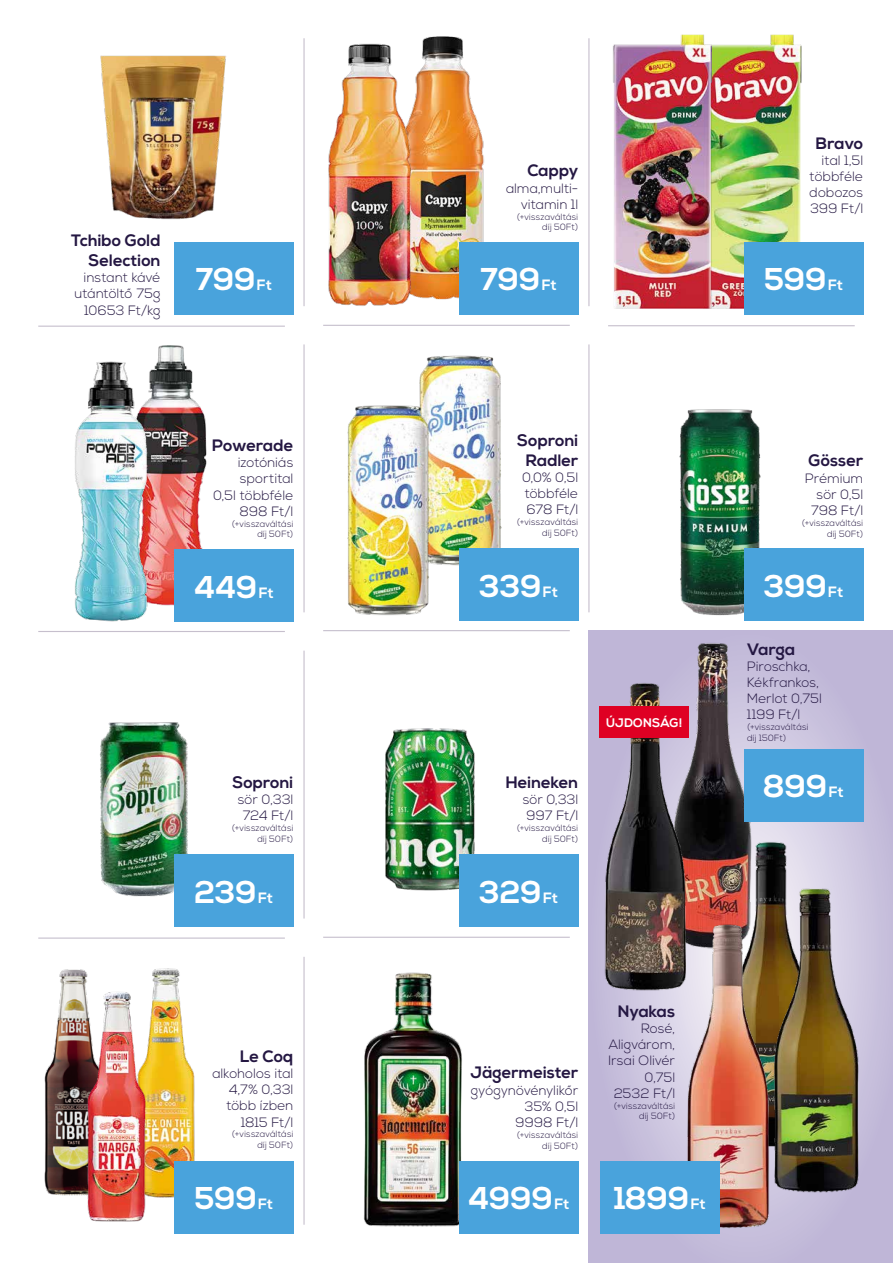
<style>
.page{position:relative;width:893px;height:1263px;background:#fff}
.page>*{position:absolute;margin:0;border:0;box-sizing:border-box;transform-origin:0 0}
.t1{font:700 31.5px "Nexa";color:#fff}
.t2{font:700 16.5px/19.8px "Nexa";letter-spacing:.005em;color:#241742;text-align:right}
.t3{font:300 13.5px/16.2px "Nexa";letter-spacing:.01em;color:#241742;text-align:right}
.t4{font:700 12.3px "Nexa";letter-spacing:.015em;color:#fff}
.t5{font:300 9px/10.8px "Nexa";letter-spacing:.025em;color:#241742;text-align:right}
.s1{font-size:15px}
</style>
<div class="page">
<svg style="left:588px;top:630px;width:305px;height:633px;background:#c4bcda"></svg>
<hr style="left:303px;top:651px;width:2px;height:267px;background:#c6bfcd">
<hr style="left:303px;top:344px;width:2px;height:268px;background:#c6bfcd">
<hr style="left:303px;top:38px;width:2px;height:268px;background:#c6bfcd">
<hr style="left:588px;top:344px;width:1px;height:268px;background:#c6bfcd">
<hr style="left:588px;top:38px;width:1px;height:268px;background:#c6bfcd">
<hr style="left:303px;top:957px;width:2px;height:268px;background:#c6bfcd">
<hr style="left:38px;top:937px;width:247px;height:2px;background:#c6bfcd">
<hr style="left:38px;top:631px;width:247px;height:1px;background:#c6bfcd">
<hr style="left:38px;top:326px;width:247px;height:1px;background:#c6bfcd">
<hr style="left:323px;top:937px;width:247px;height:1px;background:#c6bfcd">
<hr style="left:323px;top:630px;width:247px;height:1px;background:#c6bfcd">
<hr style="left:323px;top:325px;width:247px;height:1px;background:#c6bfcd">
<hr style="left:608px;top:325px;width:247px;height:1px;background:#c6bfcd">
<img style="left:669px;top:638px;width:89px;height:279px">
<img style="left:723px;top:835px;width:96px;height:82px">
<img style="left:364px;top:972px;width:98px;height:255px">
<img style="left:44px;top:969px;width:44px;height:227px">
<img style="left:100px;top:722px;width:93px;height:175px">
<img style="left:385px;top:728px;width:95px;height:163px">
<img style="left:417px;top:36px;width:67px;height:264px">
<img style="left:718px;top:34px;width:84px;height:275px">
<img style="left:613px;top:34px;width:105px;height:275px">
<img style="left:680px;top:917px;width:95px;height:316px">
<img style="left:100px;top:55px;width:126px;height:165px">
<div style="left:174px;top:242px;width:119px;height:73px;background:#49a3dc"></div>
<img style="left:679px;top:409px;width:84px;height:207px">
<div style="left:744px;top:549px;width:119px;height:72px;background:#49a3dc"></div>
<div style="left:459px;top:242px;width:119px;height:73px;background:#49a3dc"></div>
<img style="left:328px;top:43px;width:89px;height:263px">
<img style="left:154px;top:345px;width:60px;height:261px">
<img style="left:75px;top:361px;width:79px;height:261px">
<div style="left:174px;top:550px;width:119px;height:72px;background:#49a3dc"></div>
<div style="left:459px;top:1161px;width:119px;height:72px;background:#49a3dc"></div>
<div style="left:744px;top:242px;width:119px;height:73px;background:#49a3dc"></div>
<img style="left:419px;top:355px;width:89px;height:211px">
<img style="left:347px;top:401px;width:88px;height:215px">
<div style="left:459px;top:549px;width:119px;height:72px;background:#49a3dc"></div>
<div style="left:174px;top:855px;width:119px;height:72px;background:#49a3dc"></div>
<div style="left:459px;top:855px;width:119px;height:72px;background:#49a3dc"></div>
<img style="left:149px;top:968px;width:46px;height:230px">
<img style="left:84px;top:986px;width:65px;height:236px">
<div style="left:174px;top:1161px;width:119px;height:72px;background:#49a3dc"></div>
<div style="left:744px;top:749px;width:119px;height:72px;background:#49a3dc"></div>
<div style="left:600px;top:1161px;width:119px;height:72px;background:#49a3dc"></div>
<img style="left:768px;top:878px;width:95px;height:319px">
<img style="left:600px;top:674px;width:93px;height:321px">
<div style="left:600px;top:706px;width:89px;height:32px;background:#df0023"></div>
<p class="t2" style="left:71px;top:231px;width:91px">Tchibo Gold<br>Selection</p>
<p class="t3" style="left:75px;top:270px;width:88px">instant kávé utántöltő 75g<br>10653 Ft/kg</p>
<h1 class="t1" style="left:196px;top:261px;width:78px">799<span class="s1">Ft</span></h1>
<p class="t2" style="left:212px;top:436px;width:83px">Powerade</p>
<p class="t3" style="left:213px;top:455px;width:82px">izotóniás sportital<br>0,5l többféle<br>898 Ft/l</p>
<p class="t5" style="left:232px;top:518px;width:63px">(+visszaváltási díj 50Ft)</p>
<h1 class="t1" style="left:194px;top:569px;width:81px">449<span class="s1">Ft</span></h1>
<p class="t2" style="left:232px;top:773px;width:62px">Soproni</p>
<p class="t3" style="left:238px;top:792px;width:57px;text-align:center">sör 0,33l<br>724 Ft/l</p>
<p class="t5" style="left:232px;top:823px;width:63px">(+visszaváltási díj 50Ft)</p>
<h1 class="t1" style="left:195px;top:874px;width:80px">239<span class="s1">Ft</span></h1>
<p class="t2" style="left:240px;top:1047px;width:55px">Le Coq</p>
<p class="t3" style="left:212px;top:1066px;width:82px">alkoholos ital<br>4,7% 0,33l több ízben<br>1815 Ft/l</p>
<p class="t5" style="left:232px;top:1129px;width:63px">(+visszaváltási díj 50Ft)</p>
<h1 class="t1" style="left:194px;top:1180px;width:80px">599<span class="s1">Ft</span></h1>
<p class="t2" style="left:527px;top:161px;width:52px">Cappy</p>
<p class="t3" style="left:506px;top:181px;width:74px">alma,multi&shy;vitamin 1l</p>
<p class="t5" style="left:517px;top:212px;width:63px">(+visszaváltási díj 50Ft)</p>
<h1 class="t1" style="left:481px;top:261px;width:78px">799<span class="s1">Ft</span></h1>
<p class="t2" style="left:816px;top:134px;width:49px">Bravo</p>
<p class="t3" style="left:810px;top:153px;width:55px;text-align:justify;text-indent:12px">ital 1,5l többféle dobozos 399 Ft/l</p>
<h1 class="t1" style="left:764px;top:261px;width:80px">599<span class="s1">Ft</span></h1>
<p class="t2" style="left:517px;top:431px;width:63px;text-align:center">Soproni<br>Radler</p>
<p class="t3" style="left:522px;top:470px;width:57px;text-align:justify">0,0% 0,5l többféle 678 Ft/l</p>
<p class="t5" style="left:517px;top:517px;width:63px">(+visszaváltási díj 50Ft)</p>
<h1 class="t1" style="left:480px;top:567px;width:80px">339<span class="s1">Ft</span></h1>
<p class="t2" style="left:506px;top:773px;width:74px">Heineken</p>
<p class="t3" style="left:523px;top:792px;width:57px;text-align:left">sör 0,33l<br>997 Ft/l</p>
<p class="t5" style="left:517px;top:823px;width:63px">(+visszaváltási díj 50Ft)</p>
<h1 class="t1" style="left:479px;top:874px;width:80px">329<span class="s1">Ft</span></h1>
<p class="t4" style="left:606px;top:715px;width:78px">ÚJDONSÁG!</p>
<p class="t2" style="left:471px;top:1063px;width:109px">Jägermeister</p>
<p class="t3" style="left:471px;top:1082px;width:109px">gyógynövénylikőr<br>35% 0,5l<br>9998 Ft/l</p>
<p class="t5" style="left:517px;top:1130px;width:63px">(+visszaváltási díj 50Ft)</p>
<h1 class="t1" style="left:468px;top:1180px;width:103px">4999<span class="s1">Ft</span></h1>
<p class="t2" style="left:618px;top:1002px;width:59px">Nyakas</p>
<p class="t3" style="left:608px;top:1021px;width:68px">Rosé,<br>Aligvárom,<br>Irsai Olivér<br>0,75l<br>2532 Ft/l</p>
<p class="t5" style="left:614px;top:1100px;width:63px">(+visszaváltási díj 50Ft)</p>
<h1 class="t1" style="left:614px;top:1180px;width:93px">1899<span class="s1">Ft</span></h1>
<p class="t2" style="left:808px;top:451px;width:56px">Gösser</p>
<p class="t3" style="left:805px;top:470px;width:59px">Prémium sör 0,5l<br>798 Ft/l</p>
<p class="t5" style="left:802px;top:518px;width:63px">(+visszaváltási díj 50Ft)</p>
<h1 class="t1" style="left:764px;top:567px;width:81px">399<span class="s1">Ft</span></h1>
<p class="t2" style="left:747px;top:639px;width:50px">Varga</p>
<p class="t3" style="left:747px;top:658px;width:76px;text-align:left">Piroschka,<br>Kékfrankos,<br>Merlot 0,75l<br>1199 Ft/l</p>
<p class="t5" style="left:747px;top:722px;width:63px;text-align:left">(+visszaváltási díj 150Ft)</p>
<h1 class="t1" style="left:764px;top:768px;width:82px">899<span class="s1">Ft</span></h1>
</div>
